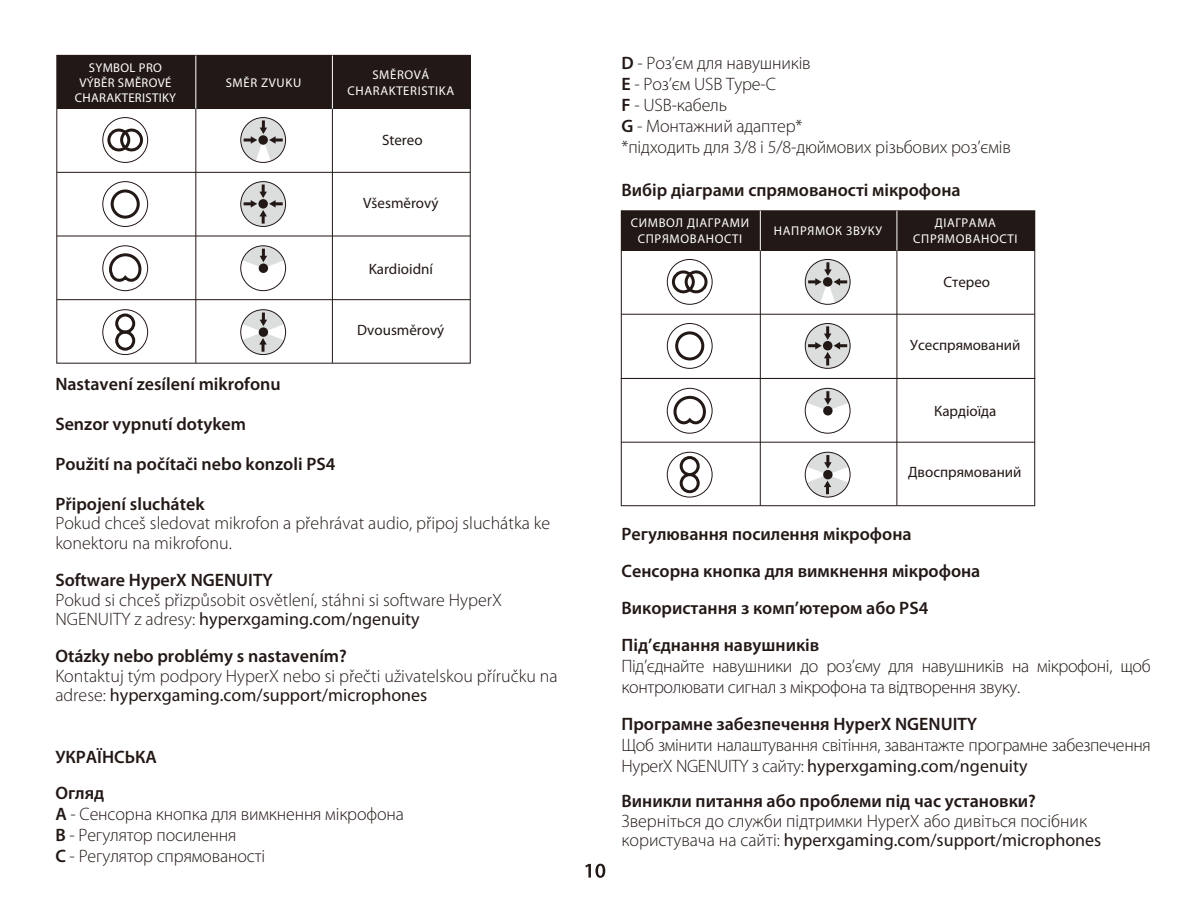
<style>
.page{position:relative;width:1188px;height:918px;background:#fff}
.page>*{position:absolute;margin:0;border:0;box-sizing:border-box;transform-origin:0 0}
.t1{font:300 18px/21px "Myriad Pro";letter-spacing:-.01em;color:#221815}
.t2{font:600 18px/37.2px "Myriad Pro";color:#221815}
.t3{font:15px "Myriad Pro";color:#221815}
.t4{font:12.6px/16.2px "Myriad Pro";letter-spacing:.05em;color:#fff;text-align:center}
.t5{font:12.6px/15px "Myriad Pro";letter-spacing:.025em;color:#fff;text-align:center}
.s1{font-weight:400}
.s2{font-weight:600}
</style>
<div class="page">
<div style="left:667px;top:259px;width:46px;height:46px;border:1px solid #221815;border-radius:50%"></div>
<div style="left:685px;top:270px;width:23px;height:23px;border:3px solid #221815;border-radius:50%"></div>
<div style="left:672px;top:270px;width:23px;height:23px;border:3px solid #221815;border-radius:50%"></div>
<div style="left:667px;top:323px;width:46px;height:46px;border:1px solid #221815;border-radius:50%"></div>
<div style="left:675px;top:331px;width:29px;height:29px;border:3px solid #221815;border-radius:50%"></div>
<svg style="left:805px;top:259px;width:45px;height:44px"></svg>
<div style="left:805px;top:259px;width:45px;height:46px;border:1px solid #221815;border-radius:50%"></div>
<div style="left:823px;top:277px;width:9px;height:10px;background:#221815;border-radius:50%"></div>
<hr style="left:760px;top:241px;width:1px;height:137px;background:#221815">
<hr style="left:896px;top:241px;width:1px;height:137px;background:#221815">
<div style="left:621px;top:211px;width:414px;height:39px;background:#221815"></div>
<hr style="left:760px;top:211px;width:1px;height:39px;background:#fff">
<hr style="left:896px;top:211px;width:1px;height:39px;background:#fff">
<hr style="left:621px;top:314px;width:414px;height:1px;background:#221815">
<svg style="left:805px;top:324px;width:45px;height:44px"></svg>
<div style="left:805px;top:323px;width:45px;height:46px;border:1px solid #221815;border-radius:50%"></div>
<svg style="left:808px;top:326px;width:39px;height:39px;background:#b9b8b7"></svg>
<div style="left:621px;top:378px;width:414px;height:128px;border:1px solid #221815"></div>
<hr style="left:760px;top:379px;width:1px;height:126px;background:#221815">
<hr style="left:896px;top:379px;width:1px;height:126px;background:#221815">
<hr style="left:621px;top:442px;width:414px;height:1px;background:#221815">
<div style="left:805px;top:388px;width:45px;height:46px;border:1px solid #221815;border-radius:50%"></div>
<div style="left:823px;top:406px;width:10px;height:9px;background:#221815;border-radius:50%"></div>
<svg style="left:807px;top:388px;width:42px;height:23px"></svg>
<svg style="left:807px;top:452px;width:42px;height:45px"></svg>
<div style="left:667px;top:388px;width:45px;height:46px;border:1px solid #221815;border-radius:50%"></div>
<svg style="left:672px;top:394px;width:35px;height:32px"></svg>
<div style="left:667px;top:452px;width:45px;height:45px;border:1px solid #221815;border-radius:50%"></div>
<div style="left:680px;top:456px;width:20px;height:20px;border:3px solid #221815;border-radius:50%"></div>
<div style="left:680px;top:473px;width:20px;height:20px;border:3px solid #221815;border-radius:50%"></div>
<div style="left:102px;top:117px;width:46px;height:46px;border:1px solid #221815;border-radius:50%"></div>
<div style="left:120px;top:129px;width:23px;height:22px;border:3px solid #221815;border-radius:50%"></div>
<div style="left:107px;top:129px;width:23px;height:22px;border:3px solid #221815;border-radius:50%"></div>
<div style="left:102px;top:181px;width:46px;height:46px;border:1px solid #221815;border-radius:50%"></div>
<div style="left:111px;top:190px;width:29px;height:29px;border:3px solid #221815;border-radius:50%"></div>
<svg style="left:241px;top:118px;width:45px;height:43px"></svg>
<div style="left:240px;top:117px;width:46px;height:46px;border:1px solid #221815;border-radius:50%"></div>
<div style="left:258px;top:135px;width:10px;height:10px;background:#221815;border-radius:50%"></div>
<hr style="left:195px;top:99px;width:1px;height:264px;background:#221815">
<hr style="left:332px;top:99px;width:1px;height:264px;background:#221815">
<div style="left:57px;top:55px;width:413px;height:54px;background:#221815"></div>
<hr style="left:195px;top:56px;width:1px;height:53px;background:#fff">
<hr style="left:332px;top:56px;width:1px;height:53px;background:#fff">
<hr style="left:57px;top:172px;width:413px;height:1px;background:#221815">
<hr style="left:57px;top:235px;width:413px;height:2px;background:#221815">
<hr style="left:57px;top:299px;width:413px;height:1px;background:#221815">
<svg style="left:241px;top:182px;width:45px;height:44px"></svg>
<div style="left:240px;top:181px;width:46px;height:46px;border:1px solid #221815;border-radius:50%"></div>
<svg style="left:244px;top:185px;width:39px;height:39px;background:#b9b8b7"></svg>
<div style="left:240px;top:245px;width:46px;height:46px;border:1px solid #221815;border-radius:50%"></div>
<div style="left:259px;top:264px;width:9px;height:9px;background:#221815;border-radius:50%"></div>
<svg style="left:242px;top:246px;width:42px;height:22px"></svg>
<div style="left:240px;top:309px;width:46px;height:46px;border:1px solid #221815;border-radius:50%"></div>
<svg style="left:242px;top:310px;width:42px;height:45px"></svg>
<div style="left:102px;top:245px;width:46px;height:46px;border:1px solid #221815;border-radius:50%"></div>
<svg style="left:108px;top:252px;width:35px;height:31px"></svg>
<div style="left:102px;top:309px;width:46px;height:46px;border:1px solid #221815;border-radius:50%"></div>
<div style="left:115px;top:314px;width:20px;height:20px;border:3px solid #221815;border-radius:50%"></div>
<div style="left:115px;top:331px;width:20px;height:20px;border:3px solid #221815;border-radius:50%"></div>
<svg style="left:585px;top:864px;width:20px;height:14px"></svg>
<p class="t5" style="left:75px;top:61px;width:103px">SYMBOL PRO<br>VÝBĚR SMĚROVÉ<br>CHARAKTERISTIKY</p>
<p class="t4" style="left:348px;top:67px;width:108px">SMĚROVÁ<br>CHARAKTERISTIKA</p>
<p class="t4" style="left:226px;top:75px;width:77px">SMĚR ZVUKU</p>
<p class="t3" style="left:382px;top:133px;width:42px">Stereo</p>
<p class="t3" style="left:363px;top:196px;width:77px">Všesměrový</p>
<p class="t3" style="left:369px;top:261px;width:66px">Kardioidní</p>
<p class="t3" style="left:357px;top:322px;width:89px">Dvousměrový</p>
<p class="t2" style="left:55px;top:366px;width:227px">Nastavení zesílení mikrofonu</p>
<p class="t2" style="left:55px;top:406px;width:192px">Senzor vypnutí dotykem</p>
<p class="t2" style="left:55px;top:445px;width:282px;line-height:39.6px">Použití na počítači nebo konzoli PS4<br>Připojení sluchátek</p>
<p class="t1" style="left:55px;top:515px;width:496px;line-height:19.5px">Pokud chceš sledovat mikrofon a přehrávat audio, připoj sluchátka ke konektoru na mikrofonu.</p>
<p class="t2" style="left:55px;top:562px;width:219px">Software HyperX NGENUITY</p>
<p class="t1" style="left:55px;top:591px;width:448px;line-height:19.5px">Pokud si chceš přizpůsobit osvětlení, stáhni si software HyperX<br>NGENUITY z adresy: <span class="s1">hyperxgaming.com/ngenuity</span></p>
<p class="t2" style="left:55px;top:638px;width:293px">Otázky nebo problémy s nastavením?</p>
<p class="t1" style="left:55px;top:668px;width:504px;line-height:19.5px">Kontaktuj tým podpory HyperX nebo si přečti uživatelskou příručku na adrese: <span class="s1">hyperxgaming.com/support/microphones</span></p>
<p class="t2" style="left:55px;top:739px;width:103px">УКРАЇНСЬКА<br>Огляд</p>
<p class="t1" style="left:55px;top:805px;width:350px"><span class="s2">A</span> - Сенсорна кнопка для вимкнення мікрофона<br><span class="s2">B</span> - Регулятор посилення<br><span class="s2">C</span> - Регулятор спрямованості</p>
<p class="t1" style="left:622px;top:54px;width:391px"><span class="s2">D</span> - Роз’єм для навушників<br><span class="s2">E</span> - Роз’єм USB Type-C<br><span class="s2">F</span> - USB-кабель<br><span class="s2">G</span> - Монтажний адаптер*<br>*підходить для 3/8 і 5/8-дюймових різьбових роз’ємів</p>
<p class="t2" style="left:622px;top:172px;width:341px">Вибір діаграми спрямованості мікрофона</p>
<p class="t4" style="left:631px;top:215px;width:120px">СИМВОЛ ДІАГРАМИ<br>СПРЯМОВАНОСТІ</p>
<p class="t4" style="left:913px;top:215px;width:106px">ДІАГРАМА<br>СПРЯМОВАНОСТІ</p>
<p class="t4" style="left:774px;top:223px;width:110px">НАПРЯМОК ЗВУКУ</p>
<p class="t3" style="left:944px;top:275px;width:48px">Стерео</p>
<p class="t3" style="left:910px;top:338px;width:112px">Усеспрямований</p>
<p class="t3" style="left:934px;top:404px;width:64px">Кардіоїда</p>
<p class="t3" style="left:908px;top:465px;width:115px">Двоспрямований</p>
<p class="t2" style="left:622px;top:516px;width:360px">Регулювання посилення мікрофона Сенсорна кнопка для вимкнення мікрофона Використання з комп’ютером або PS4<br>Під’єднання навушників</p>
<p class="t1" style="left:622px;top:657px;width:531px">Під’єднайте навушники до роз’єму для навушників на мікрофоні, щоб контролювати сигнал з мікрофона та відтворення звуку.</p>
<p class="t2" style="left:622px;top:706px;width:357px">Програмне забезпечення HyperX NGENUITY</p>
<p class="t1" style="left:622px;top:736px;width:531px">Щоб змінити налаштування світіння, завантажте програмне забезпечення<br>HyperX NGENUITY з сайту: <span class="s1">hyperxgaming.com/ngenuity</span></p>
<p class="t2" style="left:622px;top:783px;width:416px">Виникли питання або проблеми під час установки?</p>
<p class="t1" style="left:622px;top:812px;width:481px;line-height:19.5px">Зверніться до служби підтримки HyperX або дивіться посібник користувача на сайті: <span class="s1">hyperxgaming.com/support/microphones</span></p>
</div>
